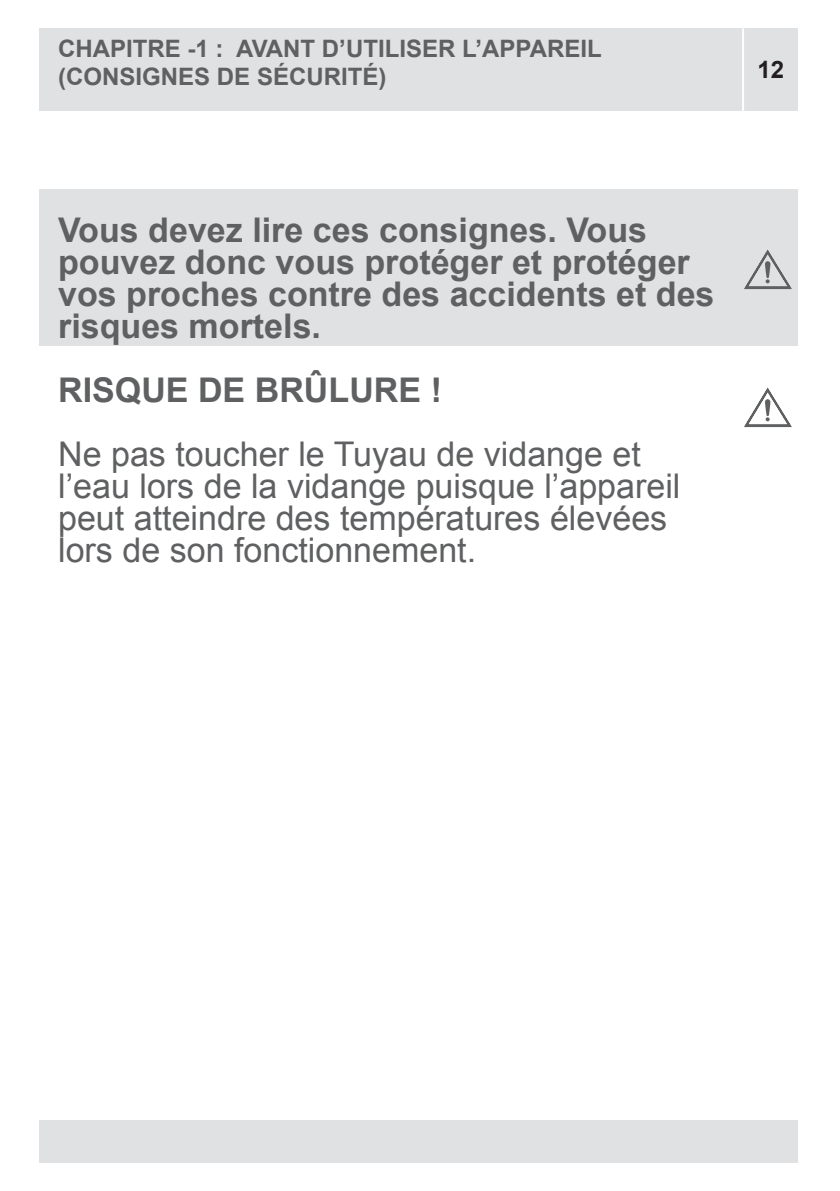
<style>
.page{position:relative;width:840px;height:1191px;background:#fff}
.page>*{position:absolute;margin:0;border:0;box-sizing:border-box;transform-origin:0 0}
.t1{font:700 34px/32px "Arial";color:#5f6062}
.t2{font:34px/32px "Arial";color:#5f6062}
.t3{font:700 24px/28.8px "Arial";color:#5f6062}
.t4{font:700 24px "Arial";color:#231f20}
</style>
<div class="page">
<div style="left:40px;top:28px;width:757px;height:83px;background:#e0e1e3"></div>
<div style="left:40px;top:189px;width:757px;height:157px;background:#e0e1e3"></div>
<div style="left:40px;top:1120px;width:757px;height:42px;background:#e0e1e3"></div>
<hr style="left:741px;top:28px;width:2px;height:83px;background:#fff">
<svg style="left:744px;top:249px;width:48px;height:40px"></svg>
<svg style="left:744px;top:387px;width:48px;height:41px"></svg>
<p class="t3" style="left:58px;top:35px;width:545px">CHAPITRE -1 : AVANT D’UTILISER L’APPAREIL (CONSIGNES DE SÉCURITÉ)</p>
<p class="t4" style="left:757px;top:54px;width:28px">12</p>
<p class="t1" style="left:58px;top:215px;width:657px">Vous devez lire ces consignes. Vous pouvez donc vous protéger et protéger vos proches contre des accidents et des risques mortels.</p>
<p class="t1" style="left:58px;top:375px;width:385px">RISQUE DE BRÛLURE !</p>
<p class="t2" style="left:58px;top:438px;width:623px">Ne pas toucher le Tuyau de vidange et l’eau lors de la vidange puisque l’appareil peut atteindre des températures élevées lors de son fonctionnement.</p>
</div>
